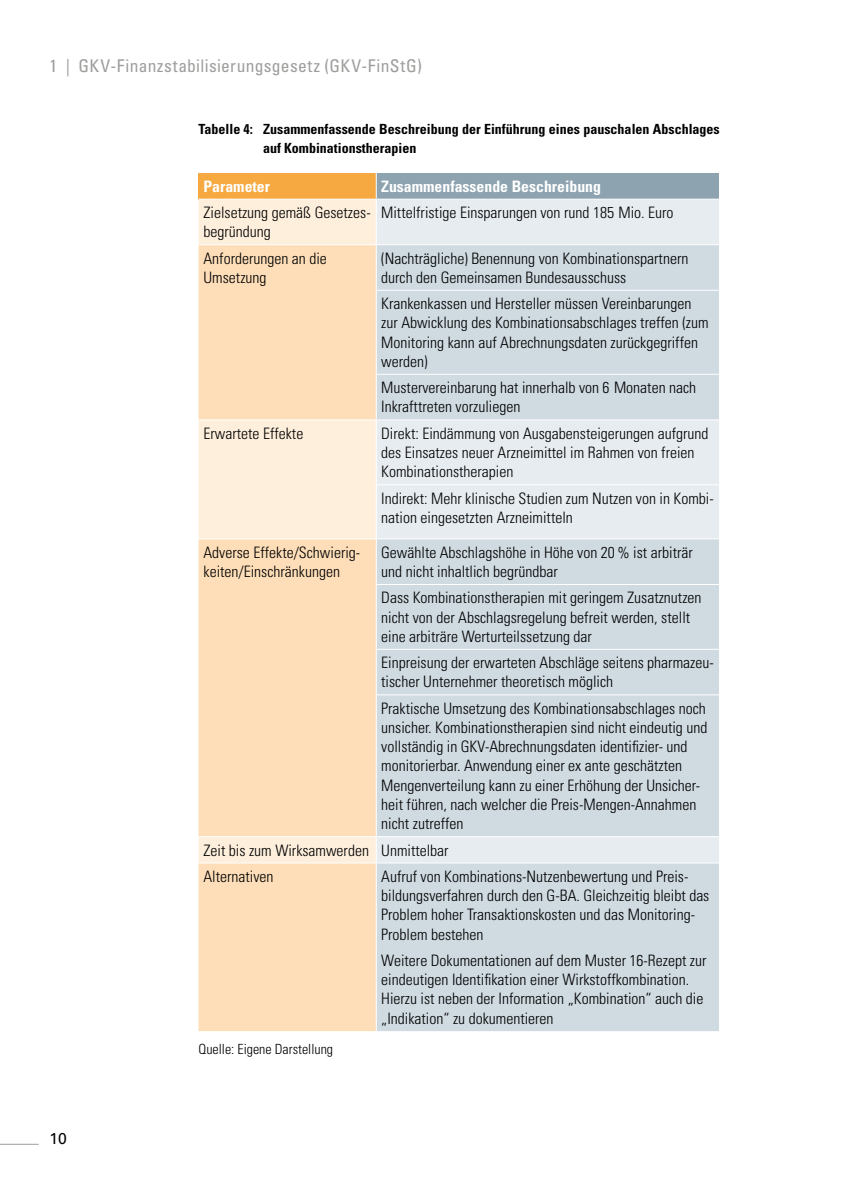
<style>
.page{position:relative;width:844px;height:1191px;background:#fff}
.page>*{position:absolute;margin:0;border:0;box-sizing:border-box;transform-origin:0 0}
.t1{font:condensed 17.5px "Univers LT Std";letter-spacing:.02em;color:#9d9d9c}
.t2{font:300 condensed 15.75px/19.2px "Univers LT Std";color:#000}
.t3{font:700 condensed 15.75px "Univers LT Std";color:#fff}
.t4{font:15.75px "Univers LT Std";color:#000}
.t5{font:700 condensed 14px/19.2px "Univers LT Std";color:#000}
.t6{font:300 condensed 14px "Univers LT Std";color:#000}
</style>
<div class="page">
<hr style="left:0;top:1143px;width:39px;height:1px;background:#9d9d9c">
<div style="left:198px;top:173px;width:178px;height:26px;background:#f7a941"></div>
<div style="left:376px;top:173px;width:342px;height:26px;background:#8da3b0"></div>
<div style="left:198px;top:200px;width:178px;height:44px;background:#feefdc"></div>
<div style="left:377px;top:200px;width:341px;height:44px;background:#e7ecf0"></div>
<svg style="left:198px;top:245px;width:178px;height:786px;background:#fee1bf"></svg>
<svg style="left:377px;top:245px;width:341px;height:786px;background:#d3dde3"></svg>
<svg style="left:376px;top:173px;width:1px;height:26px"></svg>
<hr style="left:198px;top:419px;width:178px;height:1px;background:#fff">
<hr style="left:376px;top:419px;width:342px;height:1px;background:#fff">
<hr style="left:376px;top:484px;width:342px;height:1px;background:#fff">
<hr style="left:198px;top:538px;width:178px;height:1px;background:#fff">
<hr style="left:376px;top:538px;width:342px;height:1px;background:#fff">
<hr style="left:376px;top:584px;width:342px;height:1px;background:#fff">
<hr style="left:376px;top:649px;width:342px;height:1px;background:#fff">
<hr style="left:376px;top:694px;width:342px;height:1px;background:#fff">
<hr style="left:198px;top:836px;width:178px;height:1px;background:#fff">
<hr style="left:376px;top:836px;width:342px;height:1px;background:#fff">
<hr style="left:198px;top:862px;width:178px;height:1px;background:#fff">
<hr style="left:376px;top:862px;width:342px;height:1px;background:#fff">
<hr style="left:376px;top:290px;width:342px;height:1px;background:#fff">
<hr style="left:376px;top:374px;width:342px;height:1px;background:#fff">
<p class="t1" style="left:50px;top:55px;width:373px">1 | GKV-Finanzstabilisierungsgesetz (GKV-FinStG)</p>
<p class="t5" style="left:263px;top:119px;width:458px;text-indent:-64px">Tabelle 4: Zusammenfassende Beschreibung der Einführung eines pauschalen Abschlages auf Kombinationstherapien</p>
<p class="t3" style="left:203px;top:176px;width:68px">Parameter</p>
<p class="t3" style="left:381px;top:176px;width:221px">Zusammenfassende Beschreibung</p>
<p class="t2" style="left:203px;top:203px;width:169px">Zielsetzung gemäß Gesetzes&shy;begründung</p>
<p class="t2" style="left:381px;top:203px;width:294px">Mittelfristige Einsparungen von rund 185 Mio. Euro</p>
<p class="t2" style="left:203px;top:248px;width:125px">Anforderungen an die<br>Umsetzung</p>
<p class="t2" style="left:381px;top:248px;width:308px">(Nachträgliche) Benennung von Kombinationspartnern durch den Gemeinsamen Bundesausschuss</p>
<p class="t2" style="left:381px;top:294px;width:329px">Krankenkassen und Hersteller müssen Vereinbarungen zur Abwicklung des Kombinationsabschlages treffen (zum Monitoring kann auf Abrechnungsdaten zurückgegriffen werden)</p>
<p class="t2" style="left:381px;top:378px;width:316px">Mustervereinbarung hat innerhalb von 6 Monaten nach<br>Inkrafttreten vorzuliegen</p>
<p class="t2" style="left:203px;top:423px;width:101px">Erwartete Effekte</p>
<p class="t2" style="left:381px;top:423px;width:329px">Direkt: Eindämmung von Ausgabensteigerungen aufgrund des Einsatzes neuer Arzneimittel im Rahmen von freien<br>Kombinationstherapien</p>
<p class="t2" style="left:381px;top:488px;width:334px">Indirekt: Mehr klinische Studien zum Nutzen von in Kombi&shy;nation eingesetzten Arzneimitteln</p>
<p class="t2" style="left:203px;top:542px;width:158px">Adverse Effekte/Schwierig&shy;keiten/Einschränkungen</p>
<p class="t2" style="left:381px;top:542px;width:313px">Gewählte Abschlagshöhe in Höhe von 20 % ist arbiträr und nicht inhaltlich begründbar</p>
<p class="t2" style="left:381px;top:588px;width:322px">Dass Kombinationstherapien mit geringem Zusatznutzen nicht von der Abschlagsregelung befreit werden, stellt eine arbiträre Werturteilssetzung dar</p>
<p class="t2" style="left:381px;top:653px;width:334px">Einpreisung der erwarteten Abschläge seitens pharmazeu&shy;tischer Unternehmer theoretisch möglich</p>
<p class="t2" style="left:381px;top:698px;width:327px">Praktische Umsetzung des Kombinationsabschlages noch unsicher. Kombinationstherapien sind nicht eindeutig und vollständig in GKV-Abrechnungsdaten identifizier- und monitorierbar. Anwendung einer ex ante geschätzten Mengenverteilung kann zu einer Erhöhung der Unsicher&shy;heit führen, nach welcher die Preis-Mengen-Annahmen nicht zutreffen</p>
<p class="t2" style="left:203px;top:837px;width:246px;line-height:26.2px">Zeit bis zum Wirksamwerden Unmittelbar<br>Alternativen</p>
<p class="t2" style="left:381px;top:866px;width:329px">Aufruf von Kombinations-Nutzenbewertung und Preis&shy;bildungsverfahren durch den G-BA. Gleichzeitig bleibt das Problem hoher Transaktionskosten und das Monitoring-Problem bestehen</p>
<p class="t2" style="left:381px;top:950px;width:327px">Weitere Dokumentationen auf dem Muster 16-Rezept zur eindeutigen Identifikation einer Wirkstoffkombination.<br>Hierzu ist neben der Information „Kombination“ auch die „Indikation“ zu dokumentieren</p>
<p class="t4" style="left:50px;top:1129px;width:19px">10</p>
<p class="t6" style="left:198px;top:1040px;width:136px">Quelle: Eigene Darstellung</p>
</div>
